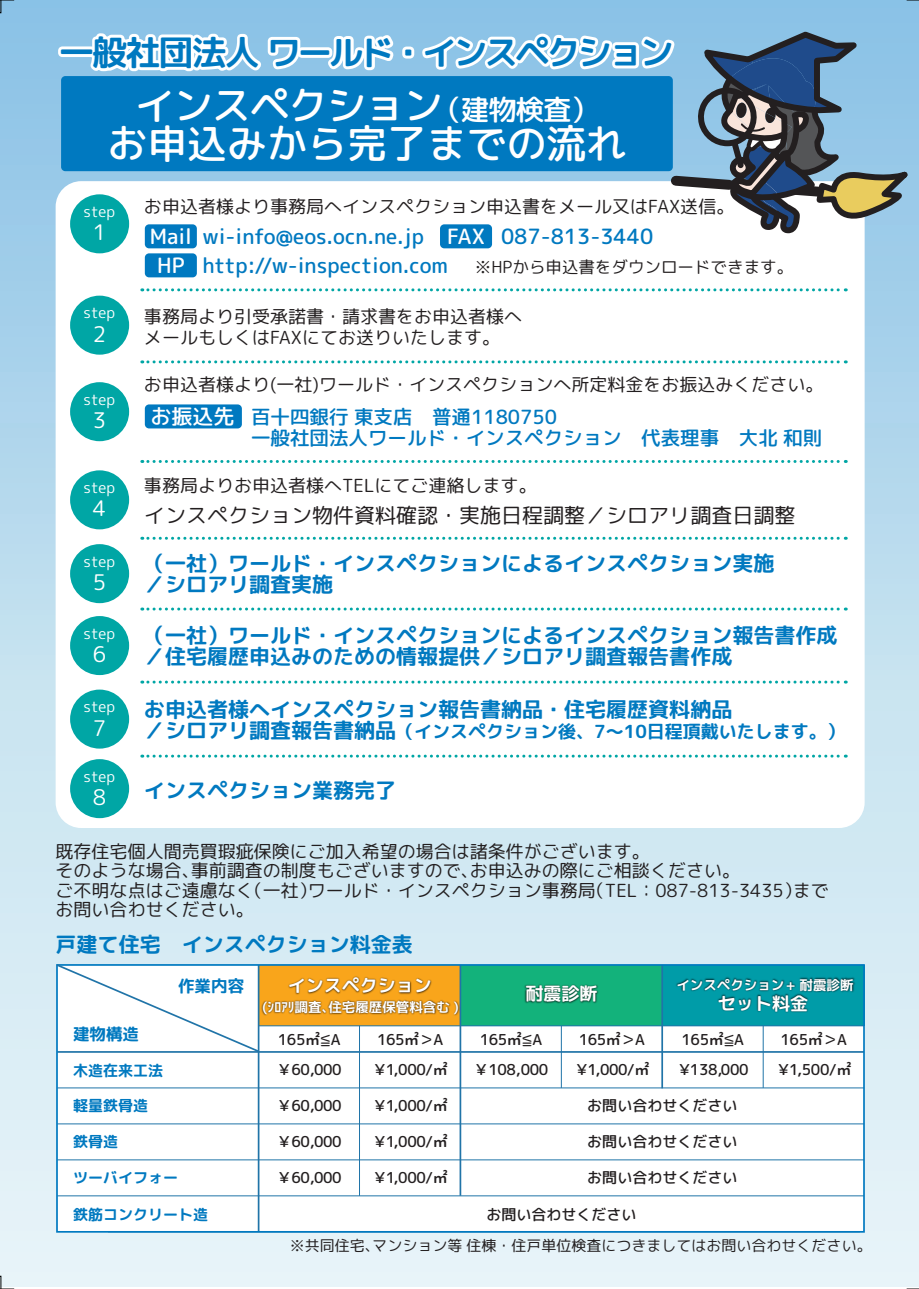
<style>
.page{position:relative;width:919px;height:1289px;background:#fff}
.page>*{position:absolute;margin:0;border:0;box-sizing:border-box;transform-origin:0 0}
.t1{font:39.9px/38.4px "rounded l mgenplus 1 c medium";color:#fff;text-align:center}
.t2{font:34.5px "rounded l mgenplus 1 c bold";letter-spacing:-.1em;color:#0079c0}
.t3{font:21.45px "rounded l mgenplus 1 c regular";color:#fff}
.t4{font:21px/21px "rounded l mgenplus 1 c bold";color:#0079c0}
.t5{font:21px/29px "rounded l mgenplus 1 c medium";color:#0079c0}
.t6{font:21px "rounded l mgenplus 1 c regular";color:#231f20}
.t7{font:21px "rounded l mgenplus 1 c medium";color:#fff}
.t8{font:19.5px/21px "rounded l mgenplus 1 c medium";color:#0079c0}
.t9{font:18px/19.5px "rounded l mgenplus 1 c regular";color:#231f20}
.t10{font:18px "rounded l mgenplus 1 c bold";color:#0079c0}
.t11{font:18px "rounded l mgenplus 1 c bold";color:#fff}
.t12{font:16.5px "rounded l mgenplus 1 c bold";color:#0079c0}
.t13{font:15px/30.2px "rounded l mgenplus 1 c medium";letter-spacing:-.025em;color:#231f20}
.t14{font:15px "rounded l mgenplus 1 c medium";color:#231f20}
.t15{font:15px "rounded l mgenplus 1 c regular";color:#231f20}
.t16{font:15px "rounded l mgenplus 1 c regular";color:#fff}
.t17{font:15px "rounded l mgenplus 1 c bold";color:#0079c0}
.t18{font:13.5px "rounded l mgenplus 1 c bold";color:#fff}
.s1{font-size:28.5px}
.s2{color:#fff}
.s3{font-family:"rounded l mgenplus 1 c regular";font-size:16.5px;color:#231f20}
.s4{font-size:21px}
</style>
<div class="page">
<div style="left:1px;top:0;width:917px;height:1286px;background:linear-gradient(to bottom,#8ec4e6,#eef8f9)"></div>
<div style="left:56px;top:181px;width:808px;height:647px;background:#fff;border-radius:26px"></div>
<div style="left:57px;top:964px;width:806px;height:267px;background:#fff"></div>
<svg style="left:0;top:1275px;width:14px;height:14px"></svg>
<svg style="left:0;top:0;width:14px;height:13px"></svg>
<svg style="left:906px;top:1288px;width:12px;height:1px"></svg>
<div style="left:259px;top:964px;width:201px;height:61px;background:#f9a51b"></div>
<div style="left:460px;top:964px;width:202px;height:61px;background:#13b27b"></div>
<div style="left:662px;top:964px;width:201px;height:61px;background:#009ca8"></div>
<hr style="left:661px;top:964px;width:2px;height:124px;background:#2074a8">
<hr style="left:459px;top:964px;width:2px;height:231px;background:#2074a8">
<hr style="left:258px;top:964px;width:1px;height:267px;background:#2074a8">
<hr style="left:359px;top:1025px;width:1px;height:170px;background:#2074a8">
<hr style="left:57px;top:1051px;width:806px;height:1px;background:#2074a8">
<hr style="left:57px;top:1087px;width:806px;height:1px;background:#2074a8">
<hr style="left:258px;top:1025px;width:605px;height:1px;background:#2074a8">
<hr style="left:57px;top:1123px;width:806px;height:1px;background:#2074a8">
<hr style="left:57px;top:1159px;width:806px;height:1px;background:#2074a8">
<hr style="left:57px;top:1195px;width:806px;height:1px;background:#2074a8">
<img style="left:288px;top:976px;width:144px;height:19px">
<hr style="left:561px;top:1025px;width:1px;height:62px;background:#2074a8">
<img style="left:524px;top:984px;width:74px;height:20px">
<hr style="left:762px;top:1025px;width:1px;height:62px;background:#2074a8">
<svg style="left:668px;top:936px;width:117px;height:90px"></svg>
<svg style="left:797px;top:949px;width:65px;height:15px"></svg>
<img style="left:673px;top:975px;width:182px;height:22px">
<img style="left:715px;top:991px;width:95px;height:27px">
<div style="left:56px;top:964px;width:808px;height:268px;border:2px solid #0079c0"></div>
<div style="left:70px;top:194px;width:59px;height:59px;background:#00a6a5;border-radius:50%"></div>
<svg style="left:53px;top:0;width:865px;height:249px"></svg>
<div style="left:70px;top:295px;width:59px;height:59px;background:#00a6a5;border-radius:50%"></div>
<div style="left:70px;top:382px;width:59px;height:59px;background:#00a6a5;border-radius:50%"></div>
<div style="left:70px;top:470px;width:59px;height:59px;background:#00a6a5;border-radius:50%"></div>
<div style="left:70px;top:544px;width:59px;height:59px;background:#00a6a5;border-radius:50%"></div>
<div style="left:70px;top:616px;width:59px;height:59px;background:#00a6a5;border-radius:50%"></div>
<div style="left:70px;top:689px;width:59px;height:59px;background:#00a6a5;border-radius:50%"></div>
<div style="left:70px;top:759px;width:59px;height:59px;background:#00a6a5;border-radius:50%"></div>
<svg style="left:85px;top:382px;width:28px;height:381px"></svg>
<div style="left:145px;top:224px;width:52px;height:24px;background:#0079c0;border-radius:4px"></div>
<div style="left:145px;top:253px;width:52px;height:24px;background:#0079c0;border-radius:4px"></div>
<div style="left:440px;top:224px;width:52px;height:24px;background:#0079c0;border-radius:4px"></div>
<svg style="left:142px;top:288px;width:704px;height:3px"></svg>
<svg style="left:142px;top:536px;width:704px;height:3px"></svg>
<svg style="left:142px;top:360px;width:704px;height:3px"></svg>
<div style="left:145px;top:404px;width:97px;height:24px;background:#0079c0;border-radius:4px"></div>
<svg style="left:142px;top:460px;width:704px;height:3px"></svg>
<svg style="left:142px;top:607px;width:704px;height:3px"></svg>
<svg style="left:142px;top:680px;width:704px;height:3px"></svg>
<svg style="left:142px;top:754px;width:704px;height:3px"></svg>
<img style="left:261px;top:998px;width:199px;height:21px">
<svg style="left:55px;top:962px;width:205px;height:91px"></svg>
<h2 class="t2" style="left:59px;top:28px;width:616px">一般社団法人 ワールド・インスペクション</h2>
<h1 class="t1" style="left:107px;top:86px;width:520px">インスペクション<span class="s1">（建物検査）<br></span>お申込みから完了までの流れ</h1>
<p class="t16" style="left:84px;top:201px;width:33px">step</p>
<p class="t3" style="left:93px;top:217px;width:15px">1</p>
<p class="t16" style="left:84px;top:302px;width:33px">step</p>
<p class="t3" style="left:93px;top:318px;width:15px">2</p>
<p class="t16" style="left:84px;top:388px;width:33px">step</p>
<p class="t3" style="left:93px;top:405px;width:15px">3</p>
<p class="t16" style="left:84px;top:476px;width:33px">step</p>
<p class="t3" style="left:93px;top:493px;width:15px">4</p>
<p class="t16" style="left:84px;top:550px;width:33px">step</p>
<p class="t3" style="left:93px;top:567px;width:15px">5</p>
<p class="t16" style="left:84px;top:622px;width:33px">step</p>
<p class="t3" style="left:93px;top:639px;width:15px">6</p>
<p class="t16" style="left:84px;top:696px;width:33px">step</p>
<p class="t3" style="left:93px;top:712px;width:15px">7</p>
<p class="t16" style="left:84px;top:765px;width:33px">step</p>
<p class="t3" style="left:93px;top:782px;width:15px">8</p>
<p class="t9" style="left:144px;top:196px;width:591px">お申込者様より事務局へインスペクション申込書をメール又はFAX送信。</p>
<p class="t5" style="left:447px;top:222px;width:208px"><span class="s2">FAX</span> 087-813-3440</p>
<p class="t5" style="left:157px;top:222px;width:637px;text-indent:-7px"><span class="s2">Mail</span> wi-info@eos.ocn.ne.jp<br><span class="s2">HP</span> http://w-inspection.com 　<span class="s3">※HPから申込書をダウンロードできます。</span></p>
<p class="t9" style="left:144px;top:306px;width:379px;line-height:21px">事務局より引受承諾書・請求書をお申込者様へメールもしくはFAXにてお送りいたします。</p>
<p class="t9" style="left:144px;top:374px;width:681px">お申込者様より(一社)ワールド・インスペクションへ所定料金をお振込みください。</p>
<p class="t7" style="left:150px;top:402px;width:85px">お振込先</p>
<p class="t8" style="left:251px;top:407px;width:572px">百十四銀行 東支店　普通1180750<br>一般社団法人ワールド・インスペクション　代表理事　大北 和則</p>
<p class="t9" style="left:144px;top:475px;width:394px">事務局よりお申込者様へTELにてご連絡します。</p>
<p class="t6" style="left:144px;top:500px;width:652px">インスペクション物件資料確認・実施日程調整／シロアリ調査日調整</p>
<p class="t4" style="left:144px;top:553px;width:631px">（一社）ワールド・インスペクションによるインスペクション実施／シロアリ調査実施</p>
<p class="t4" style="left:144px;top:624px;width:695px">（一社）ワールド・インスペクションによるインスペクション報告書作成／住宅履歴申込みのための情報提供／シロアリ調査報告書作成</p>
<p class="t4" style="left:144px;top:699px;width:589px">お申込者様へインスペクション報告書納品・住宅履歴資料納品</p>
<p class="t10" style="left:144px;top:718px;width:702px"><span class="s4">／シロアリ調査報告書納品</span>（インスペクション後、7～10日程頂戴いたします。）</p>
<p class="t4" style="left:144px;top:780px;width:254px">インスペクション業務完了</p>
<p class="t9" style="left:56px;top:841px;width:774px">既存住宅個人間売買瑕疵保険にご加入希望の場合は諸条件がございます。<br>そのような場合、事前調査の制度もございますので、お申込みの際にご相談ください。<br>ご不明な点はご遠慮なく（一社）ワールド・インスペクション事務局（TEL：087-813-3435）までお問い合わせください。</p>
<p class="t4" style="left:56px;top:934px;width:359px">戸建て住宅　インスペクション料金表</p>
<p class="t12" style="left:178px;top:974px;width:67px">作業内容</p>
<p class="t11" style="left:288px;top:973px;width:145px">インスペクション</p>
<p class="t13" style="left:277px;top:1024px;width:66px">165㎡≦A￥60，000</p>
<p class="t13" style="left:277px;top:1090px;width:66px">￥60，000</p>
<p class="t14" style="left:587px;top:1095px;width:151px">お問い合わせください</p>
<p class="t14" style="left:587px;top:1130px;width:151px">お問い合わせください</p>
<p class="t14" style="left:587px;top:1166px;width:151px">お問い合わせください</p>
<p class="t14" style="left:486px;top:1203px;width:151px">お問い合わせください</p>
<p class="t18" style="left:676px;top:975px;width:179px">インスペクション+ 耐震診断</p>
<p class="t11" style="left:525px;top:981px;width:73px">耐震診断</p>
<p class="t13" style="left:479px;top:1024px;width:64px">165㎡≦A</p>
<p class="t13" style="left:578px;top:1024px;width:68px">165㎡＞A</p>
<p class="t11" style="left:718px;top:990px;width:91px">セット料金</p>
<p class="t18" style="left:262px;top:997px;width:198px">(ｼﾛｱﾘ調査、住宅履歴保管料含む )</p>
<p class="t12" style="left:73px;top:1022px;width:67px">建物構造</p>
<p class="t13" style="left:377px;top:1024px;width:68px">165㎡＞A</p>
<p class="t13" style="left:681px;top:1024px;width:64px">165㎡≦A</p>
<p class="t13" style="left:780px;top:1024px;width:68px">165㎡＞A</p>
<p class="t13" style="left:372px;top:1054px;width:77px">￥1，000/㎡</p>
<p class="t13" style="left:372px;top:1090px;width:77px">￥1，000/㎡</p>
<p class="t13" style="left:372px;top:1126px;width:77px">￥1，000/㎡</p>
<p class="t13" style="left:372px;top:1162px;width:77px">￥1，000/㎡</p>
<p class="t13" style="left:473px;top:1054px;width:76px">￥108，000</p>
<p class="t13" style="left:574px;top:1054px;width:77px">￥1，000/㎡</p>
<p class="t13" style="left:677px;top:1054px;width:73px">￥138，000</p>
<p class="t13" style="left:776px;top:1054px;width:77px">￥1，500/㎡</p>
<p class="t17" style="left:73px;top:1059px;width:91px">木造在来工法</p>
<p class="t17" style="left:73px;top:1095px;width:76px">軽量鉄骨造</p>
<p class="t17" style="left:73px;top:1131px;width:46px">鉄骨造</p>
<p class="t17" style="left:73px;top:1167px;width:106px">ツーバイフォー</p>
<p class="t17" style="left:73px;top:1203px;width:136px">鉄筋コンクリート造</p>
<p class="t13" style="left:277px;top:1126px;width:66px">￥60，000</p>
<p class="t13" style="left:277px;top:1162px;width:66px">￥60，000</p>
<p class="t15" style="left:290px;top:1234px;width:583px">※共同住宅、マンション等 住棟・住戸単位検査につきましてはお問い合わせください。</p>
</div>
